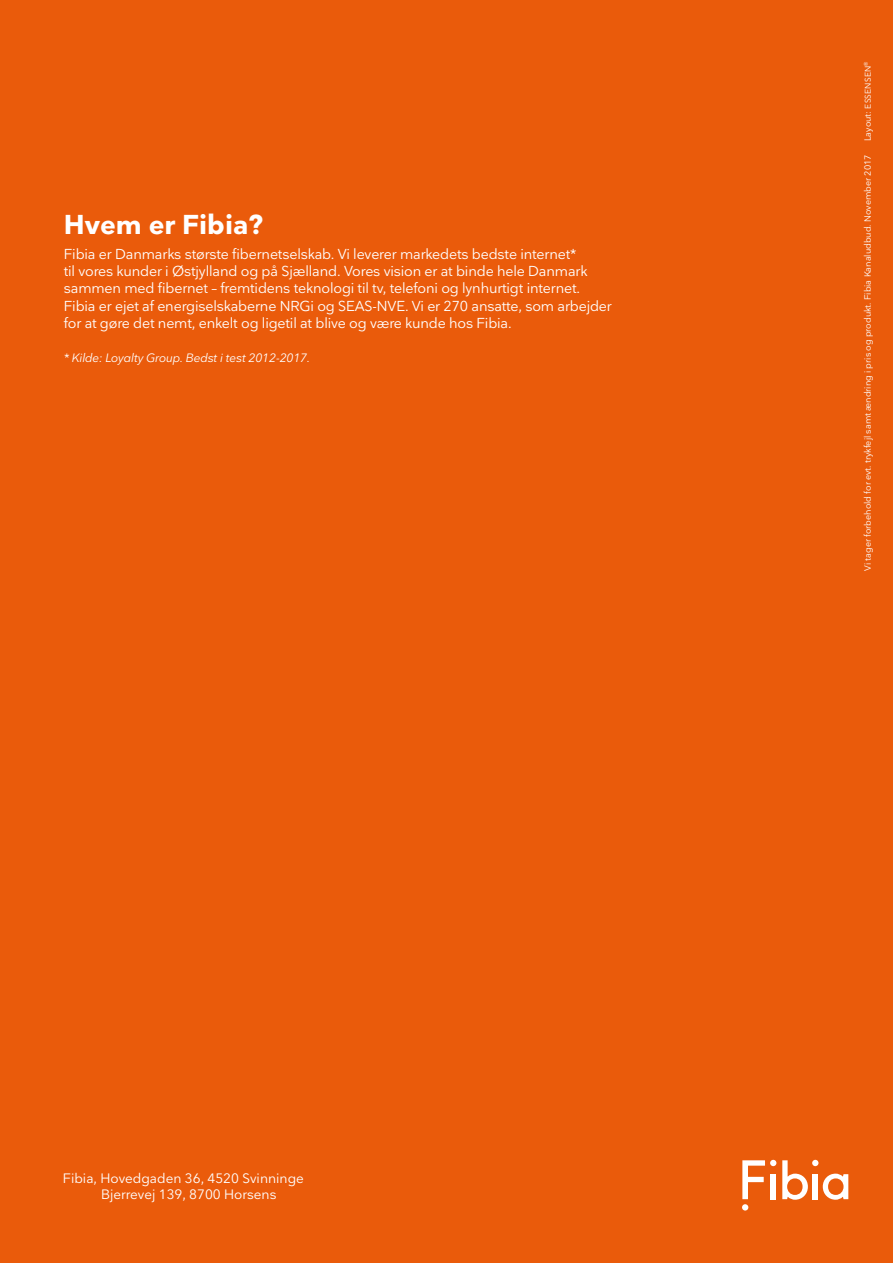
<style>
.page{position:relative;width:893px;height:1263px;background:#ea5b0b}
.page>*{position:absolute;margin:0;border:0;box-sizing:border-box;transform-origin:0 0}
.t1{font:700 27px "Nationale";color:#fff}
.t2{font:14.25px/17.1px "Nationale";letter-spacing:-.01em;color:#fff}
.t3{font:13.5px/16.2px "Nationale";color:#fff}
.t4{font:italic 12px "Nationale";letter-spacing:-.01em;color:#fff}
.t5{font:9px "Nationale";color:#fff}
.t6{font:8.25px "Nationale";letter-spacing:.015em;color:#fff}
.s1{font-size:9px}
</style>
<div class="page">
<svg style="left:782px;top:1160px;width:66px;height:40px"></svg>
<svg style="left:742px;top:1160px;width:34px;height:50px"></svg>
<h1 class="t1" style="left:64px;top:207px;width:201px">Hvem er Fibia?</h1>
<p class="t2" style="left:64px;top:245px;width:550px">Fibia er Danmarks største fibernetselskab. Vi leverer markedets bedste internet*<br>til vores kunder i Østjylland og på Sjælland. Vores vision er at binde hele Danmark sammen med fibernet – fremtidens teknologi til tv, telefoni og lynhurtigt internet.<br>Fibia er ejet af energiselskaberne NRGi og SEAS-NVE. Vi er 270 ansatte, som arbejder for at gøre det nemt, enkelt og ligetil at blive og være kunde hos Fibia.</p>
<p class="t4" style="left:64px;top:350px;width:248px">* Kilde: Loyalty Group. Bedst i test 2012-2017.</p>
<p class="t3" style="left:101px;top:1170px;width:204px;text-indent:-38px">Fibia, Hovedgaden 36, 4520 Svinninge<br>Bjerrevej 139, 8700 Horsens</p>
<p class="t6" style="left:863px;top:141px;width:81px;rotate:-90deg"><span class="s1">Layout:</span> ESSENSEN<sup>®</sup></p>
<p class="t5" style="left:862px;top:571px;width:418px;rotate:-90deg">Vi tager forbehold for evt. trykfejl samt ændring i pris og produkt. Fibia Kanaludbud. November 2017</p>
</div>
